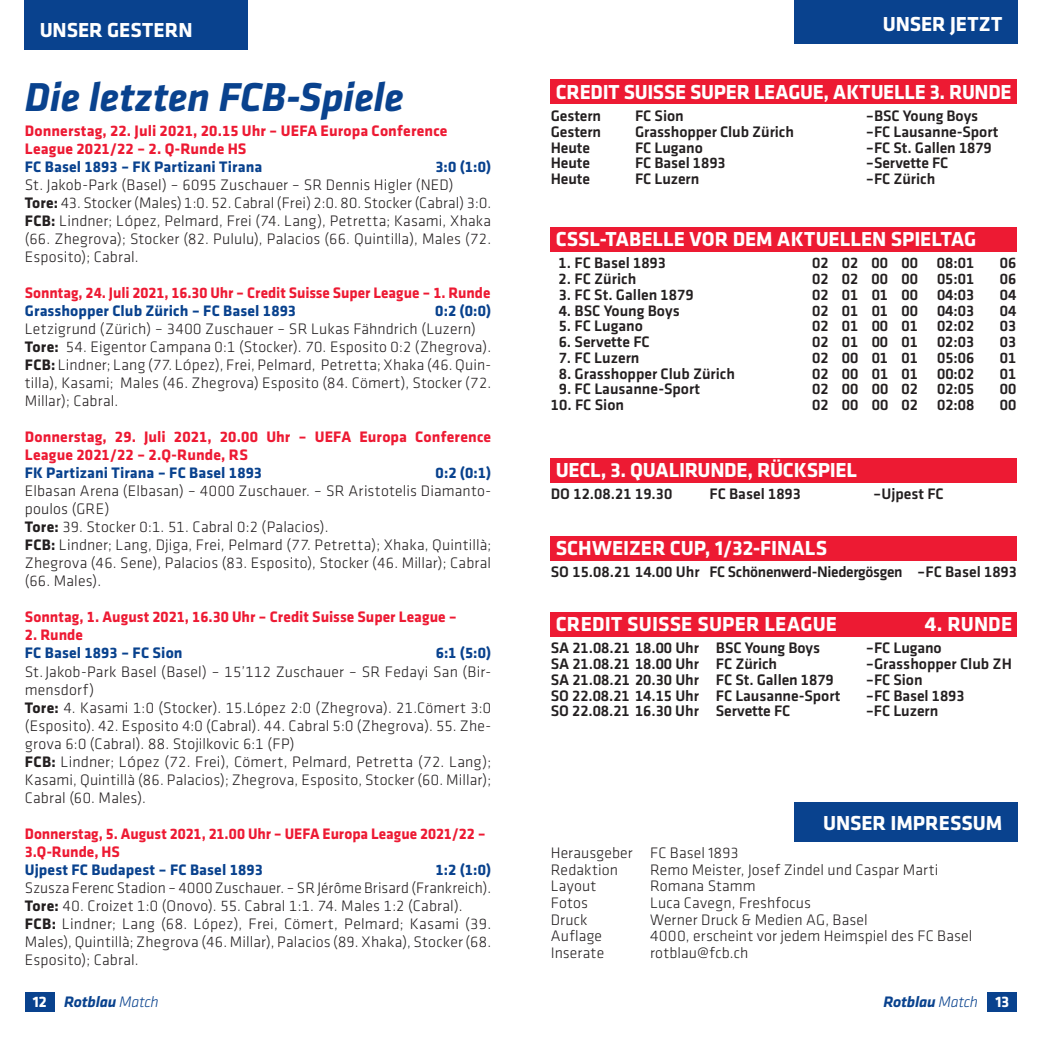
<style>
.page{position:relative;width:1042px;height:1042px;background:#fff}
.page>*{position:absolute;margin:0;border:0;box-sizing:border-box;transform-origin:0 0}
.t1{font:italic 700 41.82px "Klavika";letter-spacing:-.005em;color:#09428e}
.t2{font:700 21px "Klavika";letter-spacing:-.005em;color:#fff}
.t3{font:300 15.75px/18px "Klavika";letter-spacing:.01em;color:#231f20}
.t4{font:500 15.75px "Klavika";letter-spacing:-.005em;color:#231f20}
.t5{font:700 15.75px/18px "Klavika";letter-spacing:.005em;color:#ed1a33}
.t6{font:700 15.75px "Klavika";letter-spacing:.01em;color:#09428e}
.t7{font:italic 700 15.75px "Klavika";letter-spacing:-.015em;color:#09428e}
.s1{font-weight:700}
.s2{font-style:normal;color:#fff}
.s3{font-weight:300}
</style>
<div class="page">
<div style="left:987px;top:992px;width:30px;height:20px;background:#09428e"></div>
<div style="left:25px;top:0;width:223px;height:50px;background:#09428e"></div>
<div style="left:25px;top:992px;width:30px;height:20px;background:#09428e"></div>
<div style="left:794px;top:0;width:223px;height:43px;background:#09428e"></div>
<div style="left:794px;top:802px;width:223px;height:40px;background:#09428e"></div>
<div style="left:551px;top:227px;width:466px;height:24px;background:#ed1a33"></div>
<div style="left:551px;top:458px;width:466px;height:24px;background:#ed1a33"></div>
<div style="left:551px;top:536px;width:466px;height:24px;background:#ed1a33"></div>
<div style="left:551px;top:612px;width:466px;height:24px;background:#ed1a33"></div>
<div style="left:551px;top:79px;width:466px;height:25px;background:#ed1a33"></div>
<h2 class="t2" style="left:40px;top:15px;width:154px">UNSER GESTERN</h2>
<h1 class="t1" style="left:25px;top:67px;width:380px">Die letzten FCB-Spiele</h1>
<p class="t5" style="left:25px;top:121px;width:424px">Donnerstag, 22. Juli 2021, 20.15 Uhr – UEFA Europa Conference<br>League 2021/22 – 2. Q-Runde HS</p>
<p class="t6" style="left:25px;top:155px;width:239px">FC Basel 1893 – FK Partizani Tirana</p>
<p class="t6" style="left:435px;top:155px;width:57px">3:0 (1:0)</p>
<p class="t3" style="left:25px;top:175px;width:468px">St. Jakob-Park (Basel) – 6095 Zuschauer – SR Dennis Higler (NED)<br><span class="s1">Tore:</span> 43. Stocker (Males) 1:0. 52. Cabral (Frei) 2:0. 80. Stocker (Cabral) 3:0.<br><span class="s1">FCB:</span> Lindner; LÓpez, Pelmard, Frei (74. Lang), Petretta; Kasami, Xhaka (66. Zhegrova); Stocker (82. Pululu), Palacios (66. Quintilla), Males (72.<br>Esposito); Cabral.</p>
<p class="t5" style="left:25px;top:283px;width:467px">Sonntag, 24. Juli 2021, 16.30 Uhr – Credit Suisse Super League – 1. Runde</p>
<p class="t6" style="left:25px;top:299px;width:273px">Grasshopper Club Zürich – FC Basel 1893</p>
<p class="t6" style="left:435px;top:299px;width:58px">0:2 (0:0)</p>
<p class="t3" style="left:25px;top:319px;width:468px">Letzigrund (Zürich) – 3400 Zuschauer – SR Lukas Fähndrich (Luzern)<br><span class="s1">Tore:</span> 54. Eigentor Campana 0:1 (Stocker). 70. Esposito 0:2 (Zhegrova).<br><span class="s1">FCB:</span> Lindner; Lang (77. LÓpez), Frei, Pelmard, Petretta; Xhaka (46. Quin&shy;tilla), Kasami; Males (46. Zhegrova) Esposito (84. Cömert), Stocker (72.<br>Millar); Cabral.</p>
<p class="t5" style="left:25px;top:427px;width:468px">Donnerstag, 29. Juli 2021, 20.00 Uhr – UEFA Europa Conference<br>League 2021/22 – 2.Q-Runde, RS</p>
<p class="t6" style="left:25px;top:461px;width:239px">FK Partizani Tirana – FC Basel 1893</p>
<p class="t6" style="left:435px;top:461px;width:57px">0:2 (0:1)</p>
<p class="t3" style="left:25px;top:482px;width:468px">Elbasan Arena (Elbasan) – 4000 Zuschauer. – SR Aristotelis Diamanto&shy;poulos (GRE)<br><span class="s1">Tore:</span> 39. Stocker 0:1. 51. Cabral 0:2 (Palacios).<br><span class="s1">FCB:</span> Lindner; Lang, Djiga, Frei, Pelmard (77. Petretta); Xhaka, Quintillà; Zhegrova (46. Sene), Palacios (83. Esposito), Stocker (46. Millar); Cabral (66. Males).</p>
<p class="t5" style="left:25px;top:607px;width:434px">Sonntag, 1. August 2021, 16.30 Uhr – Credit Suisse Super League –</p>
<p class="t5" style="left:25px;top:625px;width:60px">2. Runde</p>
<p class="t6" style="left:25px;top:642px;width:159px">FC Basel 1893 – FC Sion</p>
<p class="t6" style="left:436px;top:642px;width:57px">6:1 (5:0)</p>
<p class="t3" style="left:25px;top:662px;width:468px">St. Jakob-Park Basel (Basel) – 15’112 Zuschauer – SR Fedayi San (Bir&shy;mensdorf)<br><span class="s1">Tore:</span> 4. Kasami 1:0 (Stocker). 15.López 2:0 (Zhegrova). 21.Cömert 3:0 (Esposito). 42. Esposito 4:0 (Cabral). 44. Cabral 5:0 (Zhegrova). 55. Zhe&shy;grova 6:0 (Cabral). 88. Stojilkovic 6:1 (FP)<br><span class="s1">FCB:</span> Lindner; LÓpez (72. Frei), Cömert, Pelmard, Petretta (72. Lang); Kasami, Quintillà (86. Palacios); Zhegrova, Esposito, Stocker (60. Millar); Cabral (60. Males).</p>
<p class="t5" style="left:25px;top:824px;width:462px">Donnerstag, 5. August 2021, 21.00 Uhr – UEFA Europa League 2021/22 –<br>3.Q-Runde, HS</p>
<p class="t6" style="left:25px;top:858px;width:240px">Ujpest FC Budapest – FC Basel 1893</p>
<p class="t6" style="left:436px;top:858px;width:57px">1:2 (1:0)</p>
<p class="t3" style="left:25px;top:878px;width:468px">Szusza Ferenc Stadion – 4000 Zuschauer. – SR Jérôme Brisard (Frankreich).<br><span class="s1">Tore:</span> 40. Croizet 1:0 (Onovo). 55. Cabral 1:1. 74. Males 1:2 (Cabral).<br><span class="s1">FCB:</span> Lindner; Lang (68. López), Frei, Cömert, Pelmard; Kasami (39.<br>Males), Quintillà; Zhegrova (46. Millar), Palacios (89. Xhaka), Stocker (68.<br>Esposito); Cabral.</p>
<p class="t7" style="left:33px;top:990px;width:127px"><span class="s2">12</span> Rotblau <span class="s3">Match</span></p>
<h2 class="t2" style="left:883px;top:9px;width:121px">UNSER JETZT</h2>
<h2 class="t2" style="left:556px;top:77px;width:457px">CREDIT SUISSE SUPER LEAGUE, AKTUELLE 3. RUNDE</h2>
<p class="t4" style="left:551px;top:105px;width:52px">Gestern</p>
<p class="t4" style="left:635px;top:105px;width:50px">FC Sion</p>
<p class="t4" style="left:866px;top:105px;width:114px">–BSC Young Boys</p>
<p class="t4" style="left:551px;top:121px;width:52px">Gestern</p>
<p class="t4" style="left:635px;top:121px;width:160px">Grasshopper Club Zürich</p>
<p class="t4" style="left:866px;top:121px;width:134px">–FC Lausanne-Sport</p>
<p class="t4" style="left:551px;top:137px;width:41px">Heute</p>
<p class="t4" style="left:635px;top:137px;width:69px">FC Lugano</p>
<p class="t4" style="left:866px;top:137px;width:127px">–FC St. Gallen 1879</p>
<p class="t4" style="left:551px;top:152px;width:41px">Heute</p>
<p class="t4" style="left:635px;top:152px;width:92px">FC Basel 1893</p>
<p class="t4" style="left:866px;top:152px;width:84px">–Servette FC</p>
<p class="t4" style="left:551px;top:168px;width:41px">Heute</p>
<p class="t4" style="left:635px;top:168px;width:66px">FC Luzern</p>
<p class="t4" style="left:866px;top:168px;width:71px">–FC Zürich</p>
<h2 class="t2" style="left:556px;top:224px;width:422px">CSSL-TABELLE VOR DEM AKTUELLEN SPIELTAG</h2>
<p class="t4" style="left:559px;top:252px;width:109px">1. FC Basel 1893</p>
<p class="t4" style="left:812px;top:252px;width:164px">02 02 00 00 08:01</p>
<p class="t4" style="left:1000px;top:252px;width:18px">06</p>
<p class="t4" style="left:559px;top:268px;width:79px">2. FC Zürich</p>
<p class="t4" style="left:812px;top:268px;width:164px">02 02 00 00 05:01</p>
<p class="t4" style="left:1000px;top:268px;width:18px">06</p>
<p class="t4" style="left:559px;top:284px;width:137px">3. FC St. Gallen 1879</p>
<p class="t4" style="left:812px;top:284px;width:164px">02 01 01 00 04:03</p>
<p class="t4" style="left:1000px;top:284px;width:18px">04</p>
<p class="t4" style="left:559px;top:300px;width:123px">4. BSC Young Boys</p>
<p class="t4" style="left:812px;top:300px;width:164px">02 01 01 00 04:03</p>
<p class="t4" style="left:1000px;top:300px;width:18px">04</p>
<p class="t4" style="left:559px;top:315px;width:86px">5. FC Lugano</p>
<p class="t4" style="left:812px;top:315px;width:164px">02 01 00 01 02:02</p>
<p class="t4" style="left:1000px;top:315px;width:18px">03</p>
<p class="t4" style="left:559px;top:331px;width:93px">6. Servette FC</p>
<p class="t4" style="left:812px;top:331px;width:164px">02 01 00 01 02:03</p>
<p class="t4" style="left:1000px;top:331px;width:18px">03</p>
<p class="t4" style="left:559px;top:347px;width:82px">7. FC Luzern</p>
<p class="t4" style="left:812px;top:347px;width:164px">02 00 01 01 05:06</p>
<p class="t4" style="left:1000px;top:347px;width:18px">01</p>
<p class="t4" style="left:559px;top:363px;width:178px">8. Grasshopper Club Zürich</p>
<p class="t4" style="left:812px;top:363px;width:164px">02 00 01 01 00:02</p>
<p class="t4" style="left:1000px;top:363px;width:18px">01</p>
<p class="t4" style="left:559px;top:378px;width:143px">9. FC Lausanne-Sport</p>
<p class="t4" style="left:812px;top:378px;width:164px">02 00 00 02 02:05</p>
<p class="t4" style="left:1000px;top:378px;width:18px">00</p>
<p class="t4" style="left:551px;top:394px;width:75px">10. FC Sion</p>
<p class="t4" style="left:812px;top:394px;width:164px">02 00 00 02 02:08</p>
<p class="t4" style="left:1000px;top:394px;width:18px">00</p>
<h2 class="t2" style="left:556px;top:455px;width:303px">UECL, 3. QUALIRUNDE, RÜCKSPIEL</h2>
<p class="t4" style="left:551px;top:483px;width:123px">DO 12.08.21 19.30</p>
<p class="t4" style="left:709px;top:483px;width:93px">FC Basel 1893</p>
<p class="t4" style="left:873px;top:483px;width:72px">–Ujpest FC</p>
<h2 class="t2" style="left:556px;top:533px;width:273px">SCHWEIZER CUP, 1/32-FINALS</h2>
<p class="t4" style="left:551px;top:561px;width:468px">SO 15.08.21 14.00 Uhr FC Schönenwerd-Niedergösgen –FC Basel 1893</p>
<h2 class="t2" style="left:556px;top:609px;width:283px">CREDIT SUISSE SUPER LEAGUE</h2>
<h2 class="t2" style="left:925px;top:609px;width:89px">4. RUNDE</h2>
<p class="t4" style="left:551px;top:637px;width:271px">SA 21.08.21 18.00 Uhr BSC Young Boys</p>
<p class="t4" style="left:866px;top:637px;width:77px">–FC Lugano</p>
<p class="t4" style="left:551px;top:653px;width:228px">SA 21.08.21 18.00 Uhr FC Zürich</p>
<p class="t4" style="left:866px;top:653px;width:148px">–Grasshopper Club ZH</p>
<p class="t4" style="left:551px;top:669px;width:284px">SA 21.08.21 20.30 Uhr FC St. Gallen 1879</p>
<p class="t4" style="left:866px;top:669px;width:58px">–FC Sion</p>
<p class="t4" style="left:551px;top:685px;width:291px">SO 22.08.21 14.15 Uhr FC Lausanne-Sport</p>
<p class="t4" style="left:866px;top:685px;width:100px">–FC Basel 1893</p>
<p class="t4" style="left:551px;top:700px;width:241px">SO 22.08.21 16.30 Uhr Servette FC</p>
<p class="t4" style="left:866px;top:700px;width:74px">–FC Luzern</p>
<h2 class="t2" style="left:823px;top:808px;width:181px">UNSER IMPRESSUM</h2>
<p class="t3" style="left:551px;top:844px;width:189px;line-height:16.6px">Herausgeber FC Basel 1893<br>Redaktion</p>
<p class="t3" style="left:650px;top:860px;width:290px">Remo Meister, Josef Zindel und Caspar Marti</p>
<p class="t3" style="left:551px;top:877px;width:47px">Layout</p>
<p class="t3" style="left:650px;top:877px;width:107px">Romana Stamm</p>
<p class="t3" style="left:551px;top:893px;width:39px">Fotos</p>
<p class="t3" style="left:650px;top:893px;width:162px">Luca Cavegn, Freshfocus</p>
<p class="t3" style="left:551px;top:910px;width:38px">Druck</p>
<p class="t3" style="left:650px;top:910px;width:219px">Werner Druck &amp; Medien AG, Basel</p>
<p class="t3" style="left:551px;top:927px;width:53px">Auflage</p>
<p class="t3" style="left:650px;top:927px;width:324px">4000, erscheint vor jedem Heimspiel des FC Basel</p>
<p class="t3" style="left:551px;top:943px;width:55px">Inserate</p>
<p class="t3" style="left:650px;top:943px;width:100px">rotblau@fcb.ch</p>
<p class="t7" style="left:883px;top:990px;width:127px">Rotblau <span class="s3">Match</span> <span class="s2">13</span></p>
</div>
